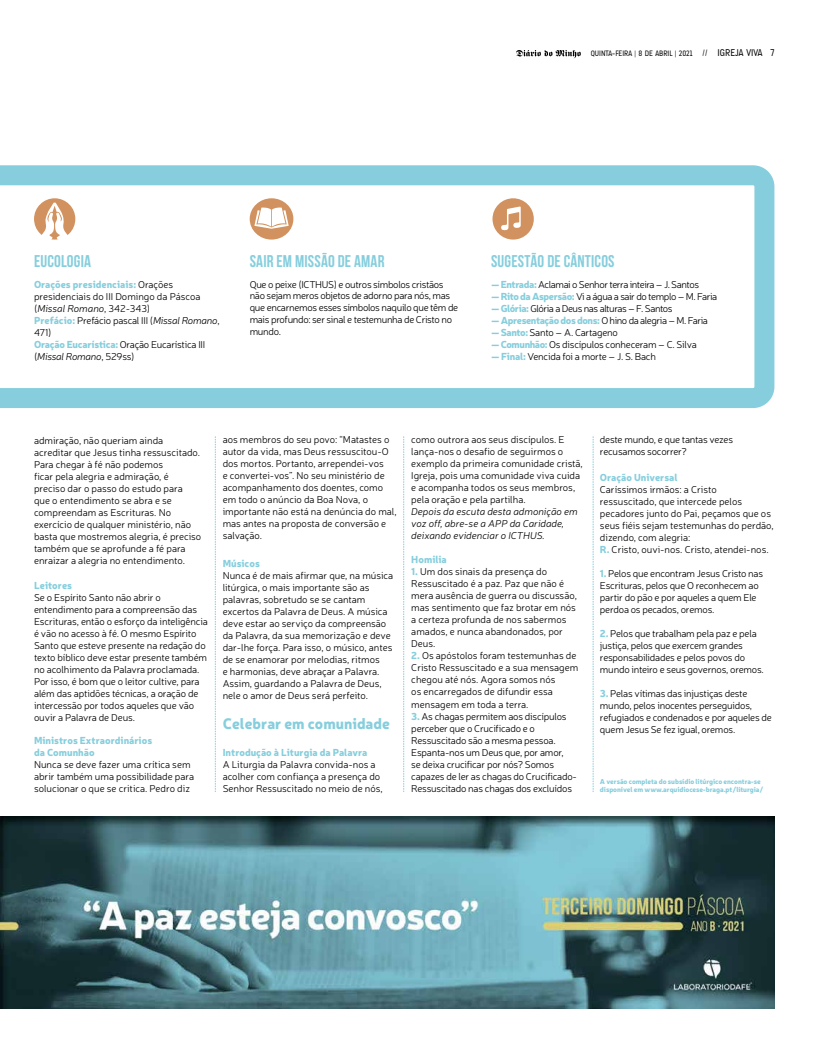
<style>
.page{position:relative;width:817px;height:1049px;background:#fff}
.page>*{position:absolute;margin:0;border:0;box-sizing:border-box;transform-origin:0 0}
.t1{font:700 17px "Bebas Neue";letter-spacing:.01em;color:#86cedd}
.t2{font:900 15px "Neris";color:#86cedd}
.t3{font:300 10px/12px "Neris";letter-spacing:-.01em;color:#000}
.t4{font:300 10px "Neris";letter-spacing:-.04em;color:#000}
.t5{font:300 10px/11.9px "Neris";letter-spacing:-.03em;color:#000}
.t6{font:900 10px/12px "Neris";color:#86cedd}
.t7{font:italic 300 10px/12px "Neris";color:#000}
.t8{font:8px "A Udimat";color:#000}
.t9{font:900 7px/8.4px "Neris";letter-spacing:-.01em;color:#86cedd}
.s1{font-size:10px}
.s2{font-weight:900;color:#86cedd}
.s3{font-style:italic}
</style>
<div class="page">
<svg style="left:516px;top:50px;width:64px;height:8px"></svg>
<svg style="left:0;top:165px;width:774px;height:243px"></svg>
<img style="left:0;top:817px;width:774px;height:192px">
<svg style="left:492px;top:198px;width:41px;height:42px"></svg>
<div style="left:34px;top:198px;width:41px;height:42px;background:#d1925f;border-radius:50%"></div>
<svg style="left:37px;top:202px;width:35px;height:38px"></svg>
<div style="left:249px;top:198px;width:44px;height:42px;background:#d1925f;border-radius:50%"></div>
<svg style="left:254px;top:207px;width:34px;height:22px"></svg>
<svg style="left:215px;top:436px;width:1px;height:356px"></svg>
<svg style="left:403px;top:436px;width:1px;height:356px"></svg>
<svg style="left:592px;top:436px;width:1px;height:356px"></svg>
<p class="t8" style="left:590px;top:49px;width:185px">QUINTA-FEIRA | 8 DE ABRIL | 2021 // <span class="s1">IGREJA VIVA 7</span></p>
<h1 class="t1" style="left:34px;top:252px;width:58px">EUCOLOGIA</h1>
<p class="t3" style="left:34px;top:278px;width:187px"><span class="s2">Orações presidenciais:</span> Orações presidenciais do III Domingo da Páscoa (<span class="s3">Missal Romano</span>, 342-343)<br><span class="s2">Prefácio:</span> Prefácio pascal III (<span class="s3">Missal Romano</span>,<br>471)<br><span class="s2">Oração Eucarística:</span> Oração Eucarística III (<span class="s3">Missal Romano</span>, 529ss)</p>
<h1 class="t1" style="left:250px;top:252px;width:136px">SAIR EM MISSÃO DE AMAR</h1>
<p class="t5" style="left:250px;top:278px;width:210px">Que o peixe (ICTHUS) e outros símbolos cristãos não sejam meros objetos de adorno para nós, mas que encarnemos esses símbolos naquilo que têm de mais profundo: ser sinal e testemunha de Cristo no mundo.</p>
<h1 class="t1" style="left:491px;top:252px;width:125px">SUGESTÃO DE CÂNTICOS</h1>
<p class="t4" style="left:491px;top:278px;width:209px"><span class="s2">— Entrada:</span> Aclamai o Senhor terra inteira – J. Santos</p>
<p class="t4" style="left:491px;top:290px;width:228px"><span class="s2">— Rito da Aspersão:</span> Vi a água a sair do templo – M. Faria</p>
<p class="t4" style="left:491px;top:302px;width:183px"><span class="s2">— Glória:</span> Glória a Deus nas alturas – F. Santos</p>
<p class="t4" style="left:491px;top:314px;width:218px"><span class="s2">— Apresentação dos dons:</span> O hino da alegria – M. Faria</p>
<p class="t3" style="left:491px;top:326px;width:128px"><span class="s2">— Santo:</span> Santo – A. Cartageno</p>
<p class="t3" style="left:491px;top:338px;width:207px"><span class="s2">— Comunhão:</span> Os discípulos conheceram – C. Silva</p>
<p class="t3" style="left:491px;top:350px;width:166px"><span class="s2">— Final:</span> Vencida foi a morte – J. S. Bach</p>
<p class="t3" style="left:34px;top:434px;width:169px">admiração, não queriam ainda acreditar que Jesus tinha ressuscitado.<br>Para chegar à fé não podemos<br>ficar pela alegria e admiração, é preciso dar o passo do estudo para<br>que o entendimento se abra e se compreendam as Escrituras. No exercício de qualquer ministério, não basta que mostremos alegria, é preciso também que se aprofunde a fé para enraizar a alegria no entendimento.</p>
<p class="t6" style="left:34px;top:579px;width:40px">Leitores</p>
<p class="t3" style="left:34px;top:591px;width:175px">Se o Espírito Santo não abrir o entendimento para a compreensão das Escrituras, então o esforço da inteligência é vão no acesso à fé. O mesmo Espírito Santo que esteve presente na redação do texto bíblico deve estar presente também no acolhimento da Palavra proclamada.<br>Por isso, é bom que o leitor cultive, para além das aptidões técnicas, a oração de intercessão por todos aqueles que vão ouvir a Palavra de Deus.</p>
<p class="t6" style="left:34px;top:734px;width:120px">Ministros Extraordinários da Comunhão</p>
<p class="t3" style="left:34px;top:758px;width:161px">Nunca se deve fazer uma crítica sem abrir também uma possibilidade para solucionar o que se critica. Pedro diz</p>
<p class="t3" style="left:223px;top:433px;width:175px">aos membros do seu povo: “Matastes o autor da vida, mas Deus ressuscitou-O dos mortos. Portanto, arrependei-vos<br>e convertei-vos”. No seu ministério de acompanhamento dos doentes, como em todo o anúncio da Boa Nova, o importante não está na denúncia do mal, mas antes na proposta de conversão e salvação.</p>
<p class="t6" style="left:223px;top:557px;width:39px">Músicos</p>
<p class="t3" style="left:223px;top:569px;width:172px">Nunca é de mais afirmar que, na música litúrgica, o mais importante são as palavras, sobretudo se se cantam excertos da Palavra de Deus. A música deve estar ao serviço da compreensão da Palavra, da sua memorização e deve dar-lhe força. Para isso, o músico, antes de se enamorar por melodias, ritmos<br>e harmonias, deve abraçar a Palavra.<br>Assim, guardando a Palavra de Deus, nele o amor de Deus será perfeito.</p>
<h2 class="t2" style="left:223px;top:712px;width:169px">Celebrar em comunidade</h2>
<p class="t6" style="left:223px;top:746px;width:146px">Introdução à Liturgia da Palavra</p>
<p class="t3" style="left:223px;top:758px;width:161px">A Liturgia da Palavra convida-nos a acolher com confiança a presença do<br>Senhor Ressuscitado no meio de nós,</p>
<p class="t3" style="left:411px;top:433px;width:173px">como outrora aos seus discípulos. E lança-nos o desafio de seguirmos o exemplo da primeira comunidade cristã, Igreja, pois uma comunidade viva cuida e acompanha todos os seus membros, pela oração e pela partilha.</p>
<p class="t7" style="left:411px;top:505px;width:168px">Depois da escuta desta admonição em voz off, abre-se a APP da Caridade, deixando evidenciar o ICTHUS.</p>
<p class="t6" style="left:411px;top:553px;width:37px">Homilia</p>
<p class="t3" style="left:411px;top:565px;width:167px"><span class="s2">1.</span> Um dos sinais da presença do<br>Ressuscitado é a paz. Paz que não é mera ausência de guerra ou discussão, mas sentimento que faz brotar em nós a certeza profunda de nos sabermos amados, e nunca abandonados, por<br>Deus.</p>
<p class="t3" style="left:411px;top:649px;width:168px"><span class="s2">2.</span> Os apóstolos foram testemunhas de<br>Cristo Ressuscitado e a sua mensagem chegou até nós. Agora somos nós<br>os encarregados de difundir essa mensagem em toda a terra.</p>
<p class="t3" style="left:411px;top:710px;width:167px"><span class="s2">3.</span> As chagas permitem aos discípulos perceber que o Crucificado e o Ressuscitado são a mesma pessoa.<br>Espanta-nos um Deus que, por amor,<br>se deixa crucificar por nós? Somos capazes de ler as chagas do Crucificado-Ressuscitado nas chagas dos excluídos</p>
<p class="t3" style="left:600px;top:433px;width:135px">deste mundo, e que tantas vezes recusamos socorrer?</p>
<p class="t6" style="left:600px;top:471px;width:79px">Oração Universal</p>
<p class="t3" style="left:600px;top:483px;width:175px">Caríssimos irmãos: a Cristo ressuscitado, que intercede pelos pecadores junto do Pai, peçamos que os seus fiéis sejam testemunhas do perdão, dizendo, com alegria:<br><span class="s2">R.</span> Cristo, ouvi-nos. Cristo, atendei-nos.</p>
<p class="t3" style="left:600px;top:567px;width:165px"><span class="s2">1.</span> Pelos que encontram Jesus Cristo nas Escrituras, pelos que O reconhecem ao partir do pão e por aqueles a quem Ele perdoa os pecados, oremos.</p>
<p class="t3" style="left:600px;top:627px;width:165px"><span class="s2">2.</span> Pelos que trabalham pela paz e pela justiça, pelos que exercem grandes responsabilidades e pelos povos do mundo inteiro e seus governos, oremos.</p>
<p class="t3" style="left:600px;top:687px;width:173px"><span class="s2">3.</span> Pelas vítimas das injustiças deste mundo, pelos inocentes perseguidos, refugiados e condenados e por aqueles de quem Jesus Se fez igual, oremos.</p>
<p class="t9" style="left:600px;top:776px;width:165px">A versão completa do subsídio litúrgico encontra-se disponível em www.arquidiocese-braga.pt/liturgia/</p>
</div>
